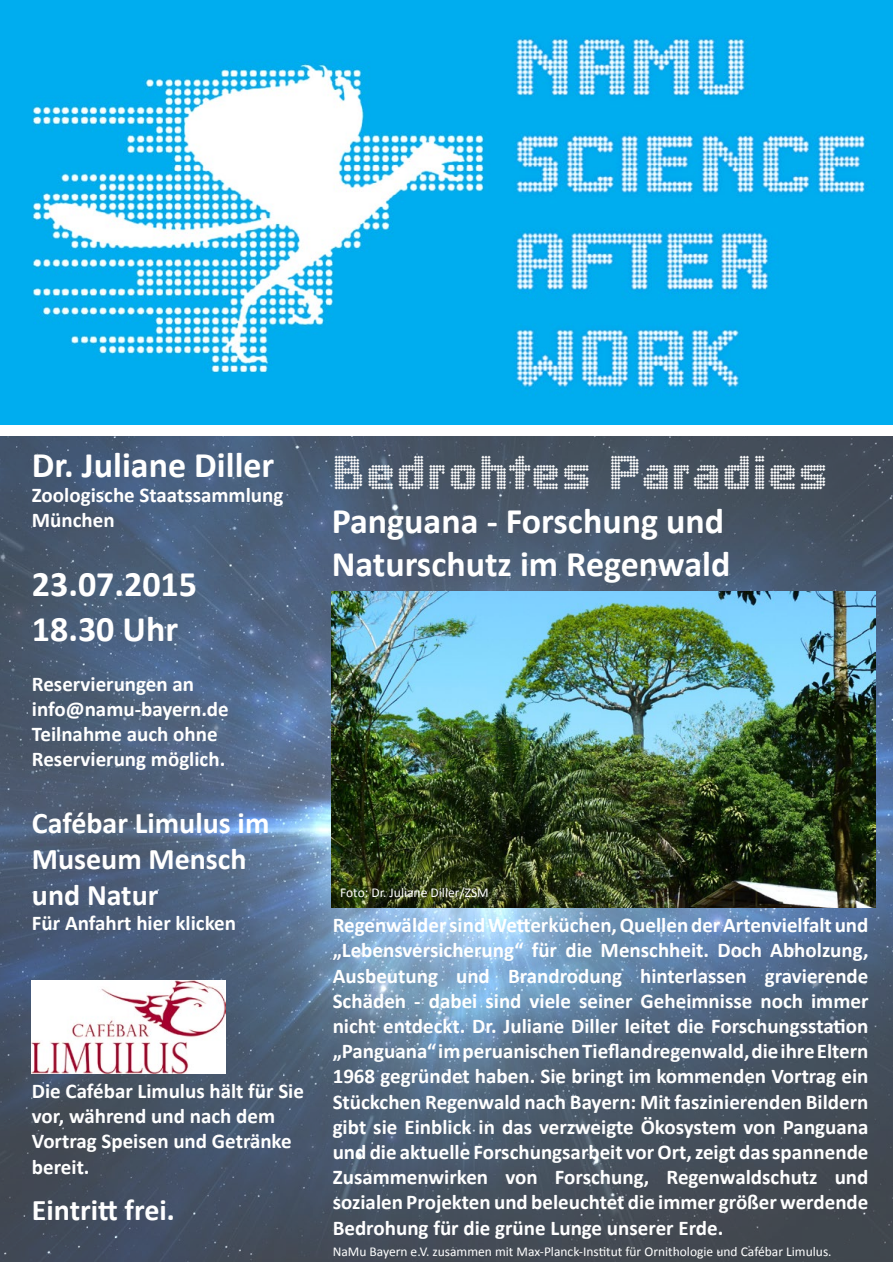
<style>
.page{position:relative;width:893px;height:1263px;background:#fff}
.page>*{position:absolute;margin:0;border:0;box-sizing:border-box;transform-origin:0 0}
.t1{font:49.5px "Big Square Dots";color:#fff}
.t2{font:700 36px/43.2px "Calibri";color:#fff}
.t3{font:700 30px/36px "Calibri";color:#fff}
.t4{font:700 21px/25.2px "Calibri";color:#fff}
.t5{font:13.5px "Calibri";color:#fff}
</style>
<div class="page">
<img style="left:0;top:437px;width:893px;height:825px">
<img style="left:0;top:0;width:893px;height:425px">
<img style="left:332px;top:591px;width:544px;height:317px">
<img style="left:32px;top:980px;width:194px;height:94px">
<h2 class="t2" style="left:32px;top:442px;width:244px">Dr. Juliane Diller</h2>
<p class="t4" style="left:32px;top:482px;width:253px">Zoologische Staatssammlung<br>München</p>
<h2 class="t2" style="left:32px;top:560px;width:167px;line-height:45px">23.07.2015<br>18.30 Uhr</h2>
<p class="t4" style="left:32px;top:670px;width:198px">Reservierungen an info@namu-bayern.de<br>Teilnahme auch ohne<br>Reservierung möglich.</p>
<h3 class="t3" style="left:32px;top:803px;width:239px">Cafébar Limulus im<br>Museum Mensch und Natur</h3>
<p class="t4" style="left:32px;top:910px;width:206px">Für Anfahrt hier klicken</p>
<p class="t4" style="left:32px;top:1078px;width:274px">Die Cafébar Limulus hält für Sie vor, während und nach dem<br>Vortrag Speisen und Getränke bereit.</p>
<h3 class="t3" style="left:32px;top:1190px;width:145px">Eintritt frei.</h3>
<h1 class="t1" style="left:332px;top:444px;width:498px">Bedrohtes Paradies</h1>
<h2 class="t2" style="left:332px;top:498px;width:400px">Panguana - Forschung und<br>Naturschutz im Regenwald</h2>
<p class="t5" style="left:340px;top:884px;width:150px">Foto: Dr. Juliane Diller/ZSM</p>
<p class="t4" style="left:333px;top:912px;width:537px;text-align:justify">Regenwälder sind Wetterküchen, Quellen der Artenvielfalt und „Lebensversicherung“ für die Menschheit. Doch Abholzung, Ausbeutung und Brandrodung hinterlassen gravierende Schäden - dabei sind viele seiner Geheimnisse noch immer nicht entdeckt. Dr. Juliane Diller leitet die Forschungsstation „Panguana“ im peruanischen Tieflandregenwald, die ihre Eltern 1968 gegründet haben. Sie bringt im kommenden Vortrag ein Stückchen Regenwald nach Bayern: Mit faszinierenden Bildern gibt sie Einblick in das verzweigte Ökosystem von Panguana und die aktuelle Forschungsarbeit vor Ort, zeigt das spannende Zusammenwirken von Forschung, Regenwaldschutz und sozialen Projekten und beleuchtet die immer größer werdende Bedrohung für die grüne Lunge unserer Erde.</p>
<p class="t5" style="left:333px;top:1242px;width:500px">NaMu Bayern e.V. zusammen mit Max-Planck-Institut für Ornithologie und Cafébar Limulus.</p>
</div>
